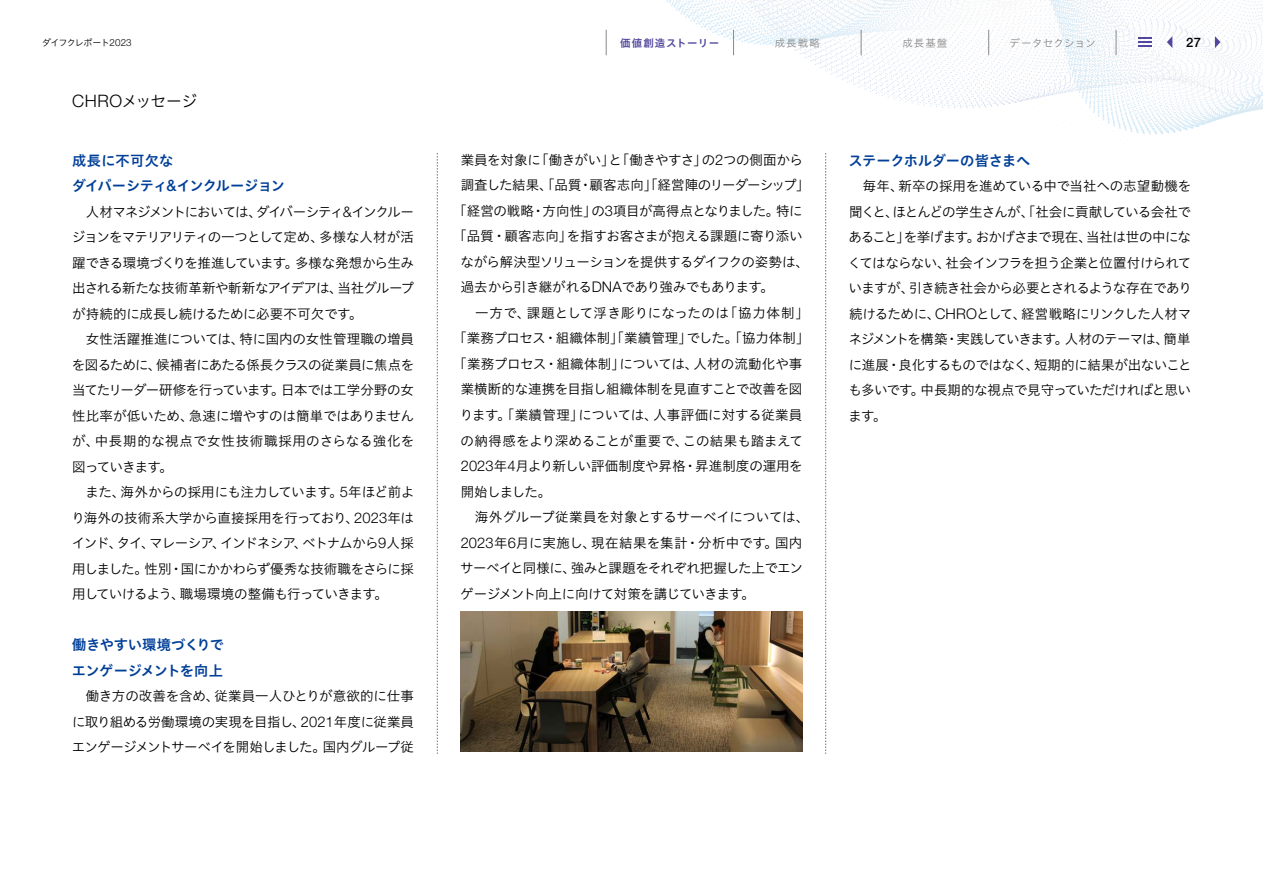
<style>
.page{position:relative;width:1263px;height:893px;background:#fff}
.page>*{position:absolute;margin:0;border:0;box-sizing:border-box;transform-origin:0 0}
.t1{font:15.75px "Hiragino UD Sans Std N W3";letter-spacing:-.035em;color:#000}
.t2{font:14.25px/25.5px "Hiragino UD Sans Std N W6";letter-spacing:-.02em;color:#003f98}
.t3{font:13.5px/25.5px "Hiragino UD Sans Std N W3";letter-spacing:-.03em;color:#000;text-align:justify}
.t4{font:13.5px "Hiragino UD Sans Std N W3";color:#000}
.t5{font:13.5px "Hiragino UD Sans Std N W3";letter-spacing:-.01em;color:#000}
.t6{font:13.5px "Hiragino UD Sans Std N W3";letter-spacing:.025em;color:#000}
.t7{font:13.5px "Hiragino UD Sans Std N W3";letter-spacing:.01em;color:#000}
.t8{font:13.5px "Hiragino UD Sans Std N W3";letter-spacing:.02em;color:#000}
.t9{font:13.5px "Hiragino UD Sans Std N W3";letter-spacing:-.05em;color:#000}
.t10{font:13.5px "Hiragino UD Sans Std N W3";letter-spacing:-.06em;color:#000}
.t11{font:500 13.05px "Helvetica Neue LT Std";color:#000}
.t12{font:10.5px "Hiragino UD Sans Std N W6";letter-spacing:.05em;color:#51489d}
.t13{font:10.5px "Hiragino UD Sans Std N W3";letter-spacing:.095em;color:#898989}
.t14{font:10.5px "Hiragino UD Sans Std N W3";letter-spacing:.015em;color:#898989}
.t15{font:9px "Hiragino UD Sans Std N W3";letter-spacing:-.08em;color:#000}
.s1{font-family:"Helvetica Neue LT Std";font-weight:300;font-size:9.75px}
.s2{font-family:"Helvetica Neue LT Std";font-weight:300;font-size:17.1px}
.s3{font-family:"Helvetica Neue LT Std";font-weight:500;font-size:15.6px}
.s4{font-family:"Helvetica Neue LT Std";font-weight:300;font-size:14.7px}
</style>
<div class="page">
<svg style="left:810px;top:59px;width:453px;height:76px"></svg>
<img style="left:461px;top:611px;width:341px;height:140px">
<svg style="left:437px;top:153px;width:1px;height:601px"></svg>
<svg style="left:825px;top:153px;width:1px;height:601px"></svg>
<svg style="left:605px;top:0;width:658px;height:59px"></svg>
<p class="t15" style="left:42px;top:36px;width:91px">ダイフクレポート<span class="s1">2023</span></p>
<p class="t12" style="left:620px;top:35px;width:100px">価値創造ストーリー</p>
<p class="t13" style="left:775px;top:35px;width:47px">成長戦略</p>
<p class="t13" style="left:902px;top:35px;width:47px">成長基盤</p>
<p class="t14" style="left:1009px;top:35px;width:87px">データセクション</p>
<p class="t11" style="left:1186px;top:34px;width:16px">27</p>
<p class="t1" style="left:72px;top:90px;width:127px"><span class="s2">CHRO</span>メッセージ</p>
<p class="t2" style="left:72px;top:147px;width:215px">成長に不可欠な<br>ダイバーシティ<span class="s3">&amp;</span>インクルージョン</p>
<p class="t3" style="left:71px;top:198px;width:344px;text-align:left">　人材マネジメントにおいては、ダイバーシティ<span class="s4">&amp;</span>インクルージョンをマテリアリティの一つとして定め、多様な人材が活躍できる環境づくりを推進しています。多様な発想から生み出される新たな技術革新や斬新なアイデアは、当社グループが持続的に成長し続けるために必要不可欠です。<br>　女性活躍推進については、特に国内の女性管理職の増員を図るために、候補者にあたる係長クラスの従業員に焦点を当てたリーダー研修を行っています。日本では工学分野の女性比率が低いため、急速に増やすのは簡単ではありませんが、中長期的な視点で女性技術職採用のさらなる強化を図っていきます。<br>　また、海外からの採用にも注力しています。<span class="s4">5</span>年ほど前より海外の技術系大学から直接採用を行っており、<span class="s4">2023</span>年はインド、タイ、マレーシア、インドネシア、ベトナムから<span class="s4">9</span>人採用しました。性別・国にかかわらず優秀な技術職をさらに採用していけるよう、職場環境の整備も行っていきます。</p>
<p class="t2" style="left:72px;top:631px;width:154px">働きやすい環境づくりでエンゲージメントを向上</p>
<p class="t3" style="left:72px;top:683px;width:344px">　働き方の改善を含め、従業員一人ひとりが意欲的に仕事に取り組める労働環境の実現を目指し、<span class="s4">2021</span>年度に従業員エンゲージメントサーベイを開始しました。国内グループ従</p>
<p class="t3" style="left:461px;top:146px;width:344px">業員を対象に「働きがい」と「働きやすさ」の<span class="s4">2</span>つの側面から</p>
<p class="t3" style="left:461px;top:172px;width:351px">調査した結果、「品質・顧客志向」「経営陣のリーダーシップ」</p>
<p class="t3" style="left:453px;top:197px;width:351px">「経営の戦略・方向性」の<span class="s4">3</span>項目が高得点となりました。特に</p>
<p class="t3" style="left:453px;top:223px;width:351px">「品質・顧客志向」を指すお客さまが抱える課題に寄り添い</p>
<p class="t3" style="left:460px;top:248px;width:350px">ながら解決型ソリューションを提供するダイフクの姿勢は、</p>
<p class="t9" style="left:461px;top:277px;width:315px">過去から引き継がれる<span class="s4">DNA</span>であり強みでもあります。</p>
<p class="t8" style="left:461px;top:303px;width:350px">　一方で、課題として浮き彫りになったのは「協力体制」</p>
<p class="t4" style="left:453px;top:328px;width:358px">「業務プロセス・組織体制」「業績管理」でした。「協力体制」</p>
<p class="t4" style="left:453px;top:354px;width:350px">「業務プロセス・組織体制」については、人材の流動化や事</p>
<p class="t3" style="left:461px;top:376px;width:343px">業横断的な連携を目指し組織体制を見直すことで改善を図</p>
<p class="t7" style="left:460px;top:405px;width:344px">ります。「業績管理」については、人事評価に対する従業員</p>
<p class="t4" style="left:460px;top:430px;width:344px">の納得感をより深めることが重要で、この結果も踏まえて</p>
<p class="t5" style="left:461px;top:456px;width:343px"><span class="s4">2023</span>年<span class="s4">4</span>月より新しい評価制度や昇格・昇進制度の運用を</p>
<p class="t3" style="left:461px;top:478px;width:92px">開始しました。</p>
<p class="t5" style="left:461px;top:507px;width:350px">　海外グループ従業員を対象とするサーベイについては、</p>
<p class="t6" style="left:461px;top:532px;width:343px"><span class="s4">2023</span>年<span class="s4">6</span>月に実施し、現在結果を集計・分析中です。国内</p>
<p class="t3" style="left:460px;top:554px;width:344px">サーベイと同様に、強みと課題をそれぞれ把握した上でエン</p>
<p class="t10" style="left:460px;top:583px;width:296px">ゲージメント向上に向けて対策を講じていきます。</p>
<p class="t2" style="left:848px;top:147px;width:183px">ステークホルダーの皆さまへ</p>
<p class="t3" style="left:848px;top:173px;width:345px">　毎年、新卒の採用を進めている中で当社への志望動機を聞くと、ほとんどの学生さんが、「社会に貢献している会社であること」を挙げます。おかげさまで現在、当社は世の中になくてはならない、社会インフラを担う企業と位置付けられていますが、引き続き社会から必要とされるような存在であり続けるために、<span class="s4">CHRO</span>として、経営戦略にリンクした人材マネジメントを構築・実践していきます。人材のテーマは、簡単に進展・良化するものではなく、短期的に結果が出ないことも多いです。中長期的な視点で見守っていただければと思います。</p>
</div>
